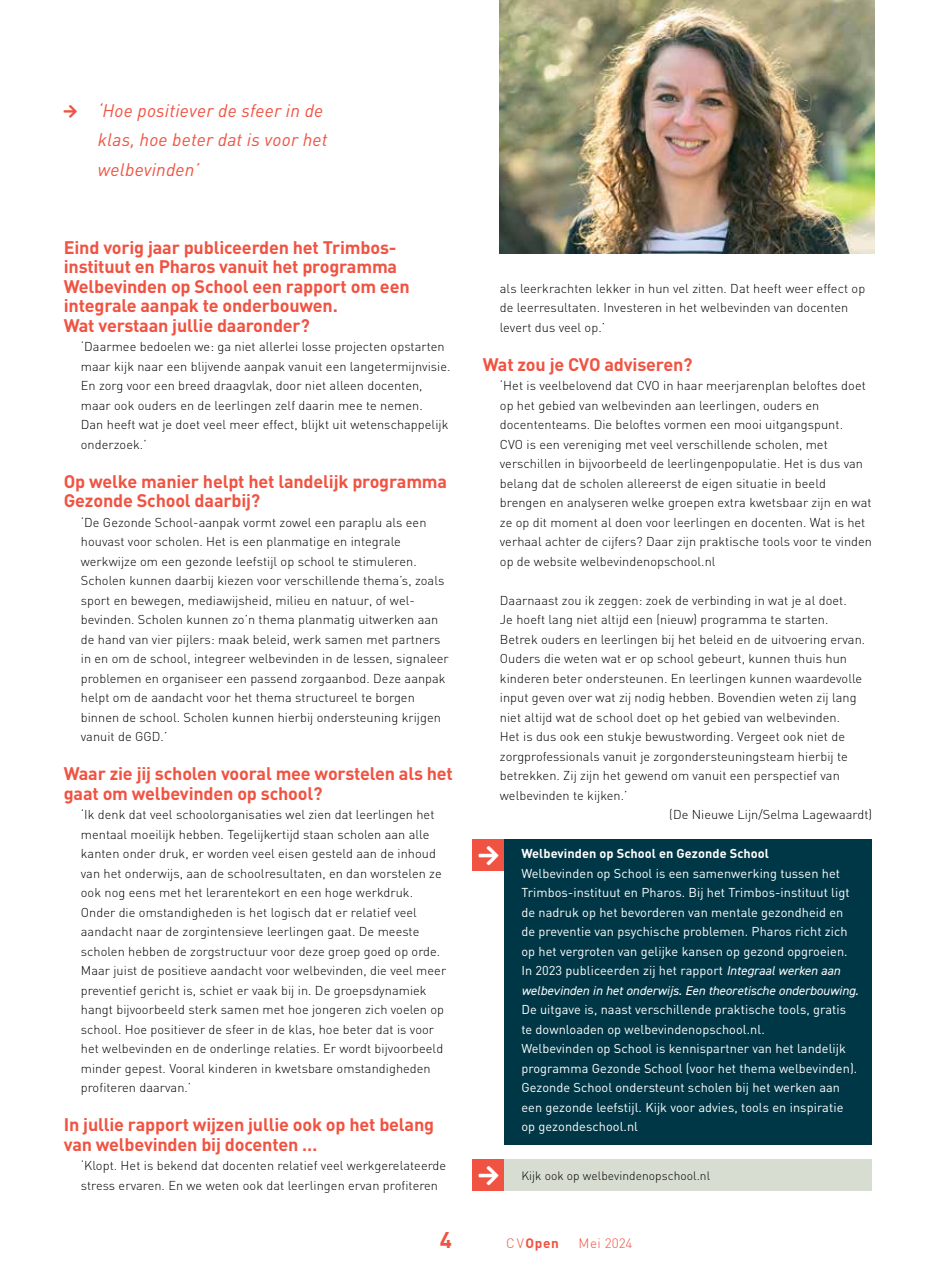
<style>
.page{position:relative;width:936px;height:1276px;background:#fff}
.page>*{position:absolute;margin:0;border:0;box-sizing:border-box;transform-origin:0 0}
.t1{font:700 22.5px "DIN";color:#f05342}
.t2{font:700 18px/19.5px "DIN";letter-spacing:-.01em;color:#f05342}
.t3{font:italic 18px/29.2px "DIN";letter-spacing:.01em;color:#f05342}
.t4{font:300 13.5px "DIN";color:#f05342}
.t5{font:700 13.5px "DIN";color:#f05342}
.t6{font:300 12.75px/19.5px "DIN";letter-spacing:.005em;color:#000}
.t7{font:12.75px/19.5px "DIN";letter-spacing:.005em;color:#fff}
.t8{font:italic 12.75px "DIN2014";letter-spacing:.005em;color:#fff}
.t9{font:700 12.75px "DIN";letter-spacing:.005em;color:#fff}
.t10{font:300 12px "DIN";letter-spacing:.005em;color:#000}
.s1{font-family:"DIN2014";font-style:italic}
.s2{font-weight:300}
</style>
<div class="page">
<img style="left:500px;top:0;width:374px;height:254px">
<div style="left:504px;top:1159px;width:368px;height:32px;background:#d7ded1"></div>
<div style="left:472px;top:1159px;width:32px;height:32px;background:#f05342"></div>
<div style="left:504px;top:839px;width:368px;height:305px;background:#003746"></div>
<div style="left:472px;top:839px;width:32px;height:31px;background:#f05342"></div>
<h2 class="t3" style="left:98px;top:96px;width:231px">‘Hoe positiever de sfeer in de klas, hoe beter dat is voor het welbevinden’</h2>
<h2 class="t2" style="left:64px;top:236px;width:347px">Eind vorig jaar publiceerden het Trimbos&shy;instituut en Pharos vanuit het programma Welbevinden op School een rapport om een integrale aanpak te onderbouwen.<br>Wat verstaan jullie daaronder?</h2>
<p class="t6" style="left:81px;top:337px;width:371px">‘Daarmee bedoelen we: ga niet allerlei losse projecten opstarten maar kijk naar een blijvende aanpak vanuit een langetermijnvisie.<br>En zorg voor een breed draagvlak, door niet alleen docenten, maar ook ouders en de leerlingen zelf daarin mee te nemen.<br>Dan heeft wat je doet veel meer effect, blijkt uit wetenschappelijk onderzoek.’</p>
<h2 class="t2" style="left:64px;top:470px;width:385px">Op welke manier helpt het landelijk programma<br>Gezonde School daarbij?</h2>
<p class="t6" style="left:81px;top:512px;width:369px">‘De Gezonde School-aanpak vormt zowel een paraplu als een houvast voor scholen. Het is een planmatige en integrale werkwijze om een gezonde leefstijl op school te stimuleren.<br>Scholen kunnen daarbij kiezen voor verschillende thema’s, zoals sport en bewegen, mediawijsheid, milieu en natuur, of wel&shy;bevinden. Scholen kunnen zo’n thema planmatig uitwerken aan de hand van vier pijlers: maak beleid, werk samen met partners in en om de school, integreer welbevinden in de lessen, signaleer problemen en organiseer een passend zorgaanbod. Deze aanpak helpt om de aandacht voor het thema structureel te borgen binnen de school. Scholen kunnen hierbij ondersteuning krijgen vanuit de GGD.’</p>
<h2 class="t2" style="left:64px;top:763px;width:390px">Waar zie jij scholen vooral mee worstelen als het gaat om welbevinden op school?</h2>
<p class="t6" style="left:81px;top:805px;width:367px">‘Ik denk dat veel schoolorganisaties wel zien dat leerlingen het mentaal moeilijk hebben. Tegelijkertijd staan scholen aan alle kanten onder druk, er worden veel eisen gesteld aan de inhoud van het onderwijs, aan de schoolresultaten, en dan worstelen ze ook nog eens met het lerarentekort en een hoge werkdruk.<br>Onder die omstandigheden is het logisch dat er relatief veel aandacht naar de zorgintensieve leerlingen gaat. De meeste scholen hebben de zorgstructuur voor deze groep goed op orde.<br>Maar juist de positieve aandacht voor welbevinden, die veel meer preventief gericht is, schiet er vaak bij in. De groepsdynamiek hangt bijvoorbeeld sterk samen met hoe jongeren zich voelen op school. Hoe positiever de sfeer in de klas, hoe beter dat is voor het welbevinden en de onderlinge relaties. Er wordt bijvoorbeeld minder gepest. Vooral kinderen in kwetsbare omstandigheden profiteren daarvan.’</p>
<h2 class="t2" style="left:64px;top:1114px;width:372px">In jullie rapport wijzen jullie ook op het belang van welbevinden bij docenten …</h2>
<p class="t6" style="left:81px;top:1156px;width:367px">‘Klopt. Het is bekend dat docenten relatief veel werkgerelateerde stress ervaren. En we weten ook dat leerlingen ervan profiteren</p>
<p class="t6" style="left:500px;top:278px;width:367px">als leerkrachten lekker in hun vel zitten. Dat heeft weer effect op de leerresultaten. Investeren in het welbevinden van docenten levert dus veel op.’</p>
<h2 class="t2" style="left:483px;top:353px;width:211px">Wat zou je CVO adviseren?</h2>
<p class="t6" style="left:500px;top:376px;width:373px">‘Het is veelbelovend dat CVO in haar meerjarenplan beloftes doet op het gebied van welbevinden aan leerlingen, ouders en docententeams. Die beloftes vormen een mooi uitgangspunt.<br>CVO is een vereniging met veel verschillende scholen, met verschillen in bijvoorbeeld de leerlingenpopulatie. Het is dus van belang dat de scholen allereerst de eigen situatie in beeld brengen en analyseren welke groepen extra kwetsbaar zijn en wat ze op dit moment al doen voor leerlingen en docenten. Wat is het verhaal achter de cijfers? Daar zijn praktische tools voor te vinden op de website welbevindenopschool.nl</p>
<p class="t6" style="left:500px;top:590px;width:348px">Daarnaast zou ik zeggen: zoek de verbinding in wat je al doet.</p>
<p class="t6" style="left:500px;top:609px;width:330px">Je hoeft lang niet altijd een (nieuw) programma te starten.</p>
<p class="t6" style="left:500px;top:629px;width:367px">Betrek ouders en leerlingen bij het beleid en de uitvoering ervan.</p>
<p class="t6" style="left:500px;top:648px;width:348px">Ouders die weten wat er op school gebeurt, kunnen thuis hun</p>
<p class="t6" style="left:500px;top:668px;width:364px">kinderen beter ondersteunen. En leerlingen kunnen waardevolle</p>
<p class="t6" style="left:500px;top:687px;width:358px">input geven over wat zij nodig hebben. Bovendien weten zij lang</p>
<p class="t6" style="left:500px;top:707px;width:342px">niet altijd wat de school doet op het gebied van welbevinden.</p>
<p class="t6" style="left:500px;top:726px;width:347px">Het is dus ook een stukje bewustwording. Vergeet ook niet de</p>
<p class="t6" style="left:500px;top:746px;width:349px">zorgprofessionals vanuit je zorgondersteuningsteam hierbij te</p>
<p class="t6" style="left:500px;top:765px;width:341px">betrekken. Zij zijn het gewend om vanuit een perspectief van</p>
<p class="t6" style="left:500px;top:785px;width:129px">welbevinden te kijken.’</p>
<p class="t6" style="left:669px;top:804px;width:204px">(De Nieuwe Lijn/Selma Lagewaardt)</p>
<p class="t9" style="left:521px;top:845px;width:249px">Welbevinden op School en Gezonde School</p>
<p class="t7" style="left:521px;top:863px;width:330px">Welbevinden op School is een samenwerking tussen het Trimbos-instituut en Pharos. Bij het Trimbos-instituut ligt de nadruk op het bevorderen van mentale gezondheid en de preventie van psychische problemen. Pharos richt zich op het vergroten van gelijke kansen op gezond opgroeien.<br>In 2023 publiceerden zij het rapport <span class="s1">Integraal werken aan</span></p>
<p class="t8" style="left:521px;top:982px;width:339px">welbevinden in het onderwijs. Een theoretische onderbouwing.</p>
<p class="t7" style="left:521px;top:999px;width:337px">De uitgave is, naast verschillende praktische tools, gratis te downloaden op welbevindenopschool.nl.<br>Welbevinden op School is kennispartner van het landelijk programma Gezonde School (voor het thema welbevinden).<br>Gezonde School ondersteunt scholen bij het werken aan een gezonde leefstijl. Kijk voor advies, tools en inspiratie op gezondeschool.nl</p>
<p class="t10" style="left:521px;top:1168px;width:190px">Kijk ook op welbevindenopschool.nl</p>
<h1 class="t1" style="left:440px;top:1225px;width:14px">4</h1>
<p class="t5" style="left:506px;top:1234px;width:54px"><span class="s2">CV</span>Open</p>
<p class="t4" style="left:578px;top:1235px;width:55px">Mei 2024</p>
</div>
